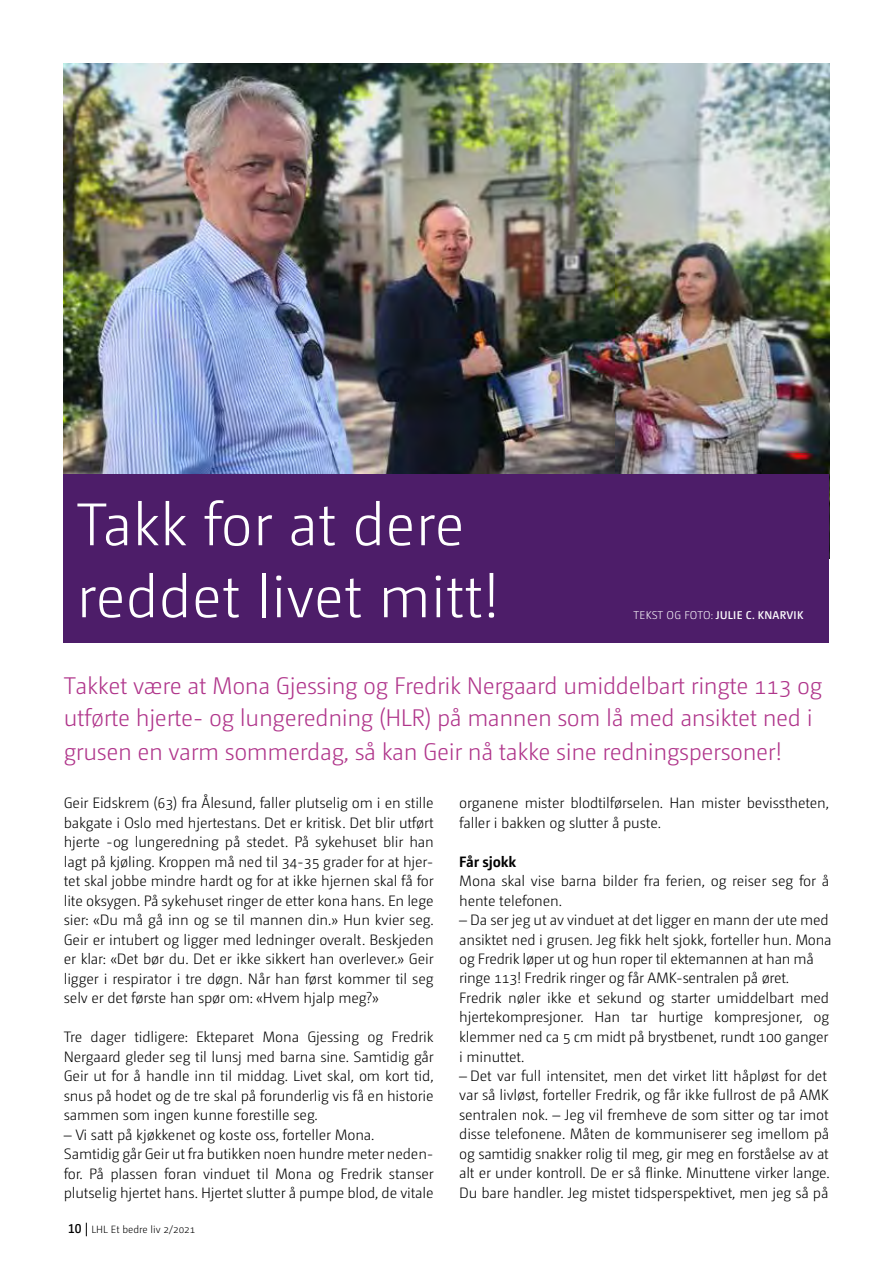
<style>
.page{position:relative;width:893px;height:1263px;background:#fff}
.page>*{position:absolute;margin:0;border:0;box-sizing:border-box;transform-origin:0 0}
.t1{font:300 60px/72px "Camingo Dos Pro";color:#fff}
.t2{font:300 24px/33px "Camingo Dos Pro";letter-spacing:-.015em;color:#b0358b}
.t3{font:300 15px/19.5px "Camingo Dos Pro";letter-spacing:-.01em;color:#000}
.t4{font:700 15px "Camingo Dos Pro";letter-spacing:-.01em;color:#000}
.t5{font:600 11.25px "Camingo Dos Pro";letter-spacing:.025em;color:#fff}
.t6{font:300 10.5px "Camingo Dos Pro";color:#000}
.s1{font-weight:300}
.s2{font-weight:600;font-size:12.75px}
</style>
<div class="page">
<svg style="left:86px;top:1223px;width:1px;height:13px"></svg>
<img style="left:64px;top:64px;width:765px;height:410px">
<div style="left:64px;top:474px;width:765px;height:169px;background:#4d1d69"></div>
<h1 class="t1" style="left:77px;top:488px;width:425px">Takk for at dere reddet livet mitt!</h1>
<p class="t5" style="left:634px;top:608px;width:171px"><span class="s1">TEKST OG FOTO:</span> JULIE C. KNARVIK</p>
<h2 class="t2" style="left:64px;top:669px;width:760px">Takket være at Mona Gjessing og Fredrik Nergaard umiddelbart ringte 113 og utførte hjerte- og lungeredning (HLR) på mannen som lå med ansiktet ned i grusen en varm sommerdag, så kan Geir nå takke sine redningspersoner!</h2>
<p class="t3" style="left:64px;top:793px;width:371px;text-align:justify">Geir Eidskrem (63) fra Ålesund, faller plutselig om i en stille bakgate i Oslo med hjertestans. Det er kritisk. Det blir utført hjerte -og lungeredning på stedet. På sykehuset blir han lagt på kjøling. Kroppen må ned til 34-35 grader for at hjer&shy;tet skal jobbe mindre hardt og for at ikke hjernen skal få for lite oksygen. På sykehuset ringer de etter kona hans. En lege sier: «Du må gå inn og se til mannen din.» Hun kvier seg.<br>Geir er intubert og ligger med ledninger overalt. Beskjeden er klar: «Det bør du. Det er ikke sikkert han overlever.» Geir ligger i respirator i tre døgn. Når han først kommer til seg selv er det første han spør om: «Hvem hjalp meg?»</p>
<p class="t3" style="left:64px;top:1027px;width:371px;text-align:justify">Tre dager tidligere: Ekteparet Mona Gjessing og Fredrik Nergaard gleder seg til lunsj med barna sine. Samtidig går Geir ut for å handle inn til middag. Livet skal, om kort tid, snus på hodet og de tre skal på forunderlig vis få en historie sammen som ingen kunne forestille seg.</p>
<p class="t3" style="left:64px;top:1125px;width:371px">– Vi satt på kjøkkenet og koste oss, forteller Mona.<br>Samtidig går Geir ut fra butikken noen hundre meter neden&shy;for. På plassen foran vinduet til Mona og Fredrik stanser plutselig hjertet hans. Hjertet slutter å pumpe blod, de vitale</p>
<p class="t6" style="left:68px;top:1223px;width:129px"><span class="s2">10</span> LHL Et bedre liv 2/2021</p>
<p class="t3" style="left:459px;top:793px;width:371px">organene mister blodtilførselen. Han mister bevisstheten, faller i bakken og slutter å puste.</p>
<p class="t4" style="left:459px;top:852px;width:59px">Får sjokk</p>
<p class="t3" style="left:459px;top:871px;width:371px">Mona skal vise barna bilder fra ferien, og reiser seg for å hente telefonen.</p>
<p class="t3" style="left:459px;top:910px;width:374px">– Da ser jeg ut av vinduet at det ligger en mann der ute med ansiktet ned i grusen. Jeg fikk helt sjokk, forteller hun. Mona og Fredrik løper ut og hun roper til ektemannen at han må ringe 113! Fredrik ringer og får AMK-sentralen på øret.<br>Fredrik nøler ikke et sekund og starter umiddelbart med hjertekompresjoner. Han tar hurtige kompresjoner, og klemmer ned ca 5 cm midt på brystbenet, rundt 100 ganger i minuttet.</p>
<p class="t3" style="left:459px;top:1066px;width:372px">– Det var full intensitet, men det virket litt håpløst for det var så livløst, forteller Fredrik, og får ikke fullrost de på AMK sentralen nok. – Jeg vil fremheve de som sitter og tar imot disse telefonene. Måten de kommuniserer seg imellom på og samtidig snakker rolig til meg, gir meg en forståelse av at alt er under kontroll. De er så flinke. Minuttene virker lange.<br>Du bare handler. Jeg mistet tidsperspektivet, men jeg så på</p>
</div>
